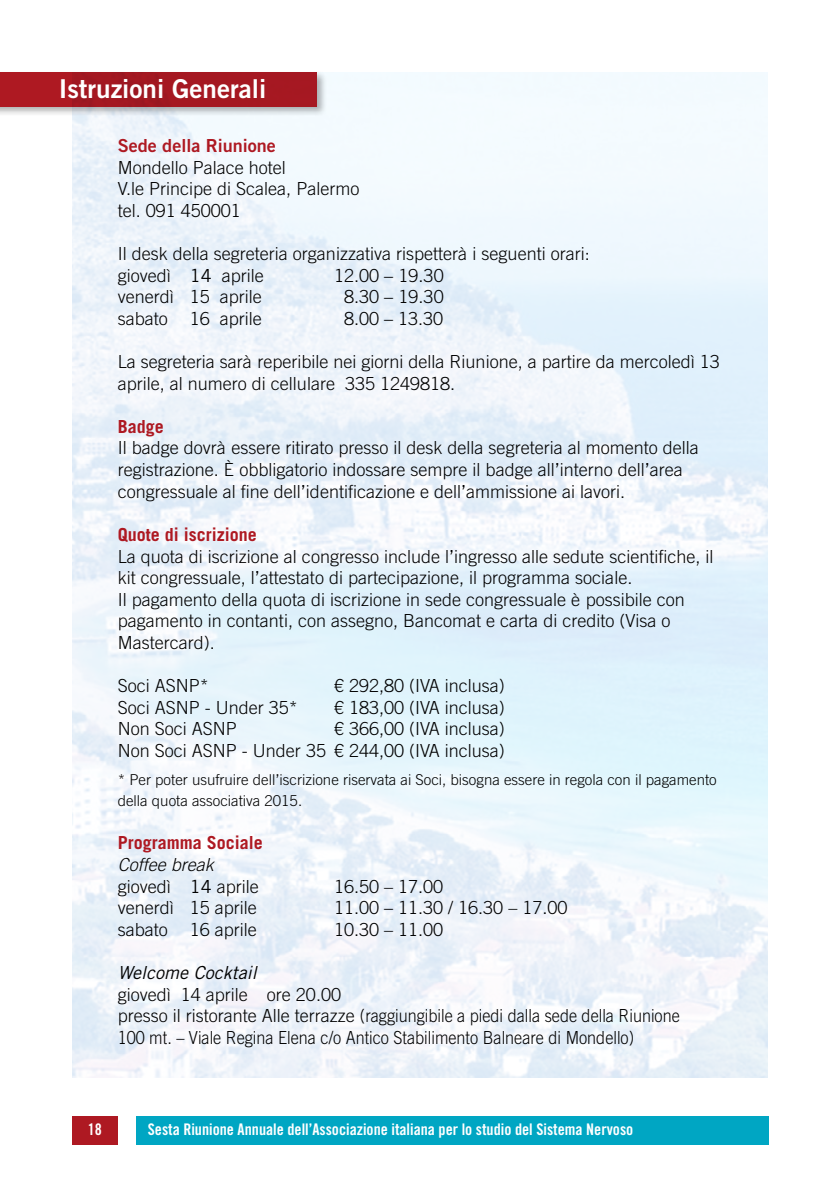
<style>
.page{position:relative;width:840px;height:1191px;background:#fff}
.page>*{position:absolute;margin:0;border:0;box-sizing:border-box;transform-origin:0 0}
.t1{font:26px "Trade Gothic LT Std Bd 2";color:#fff}
.t2{font:300 18px/21.6px "Trade Gothic LT Std";color:#000}
.t3{font:700 18px "Trade Gothic LT Std";color:#ae1922}
.t4{font:18px "Trade Gothic LT Std Bd 2";color:#ae1922}
.t5{font:italic 18px "Trade Gothic LT Std";color:#000}
.t6{font:16px "Trade Gothic Bold Cond Twenty";color:#fff}
.t7{font:300 15px/21.6px "Trade Gothic LT Std";color:#000}
.s1{font-weight:400}
.s2{font-weight:700;color:#ae1922}
.s3{font-style:italic}
</style>
<div class="page">
<div style="left:72px;top:1115px;width:46px;height:29px;background:#ae1922"></div>
<div style="left:135px;top:1115px;width:633px;height:29px;background:#00a6c3"></div>
<div style="left:0;top:70px;width:327px;height:46px;background:#000;opacity:.3"></div>
<div style="left:0;top:72px;width:317px;height:34px;background:#a51821"></div>
<h1 class="t1" style="left:59px;top:72px;width:209px">Istruzioni Generali</h1>
<p class="t4" style="left:118px;top:134px;width:160px">Sede della Riunione</p>
<p class="t2" style="left:118px;top:156px;width:243px">Mondello Palace hotel<br>V.le Principe di Scalea, Palermo tel. 091 450001</p>
<p class="t2" style="left:118px;top:242px;width:473px">Il desk della segreteria organizzativa rispetterà i seguenti orari: giovedì <span class="s1">14</span> aprile</p>
<p class="t2" style="left:334px;top:264px;width:111px">12.00 <span class="s1">–</span> 19.30</p>
<p class="t2" style="left:118px;top:286px;width:146px">venerdì 15 aprile</p>
<p class="t2" style="left:344px;top:286px;width:101px">8.30 <span class="s1">–</span> 19.30</p>
<p class="t2" style="left:118px;top:307px;width:146px">sabato 16 aprile</p>
<p class="t2" style="left:344px;top:307px;width:101px">8.00 <span class="s1">–</span> 13.30</p>
<p class="t2" style="left:118px;top:350px;width:603px">La segreteria sarà reperibile nei giorni della Riunione, a partire da mercoledì 13 aprile, al numero di cellulare 335 1249818.</p>
<p class="t3" style="left:118px;top:415px;width:48px">Badge</p>
<p class="t2" style="left:118px;top:437px;width:582px">Il badge dovrà essere ritirato presso il desk della segreteria al momento della registrazione. È obbligatorio indossare sempre il badge all<span class="s1">’</span>interno dell<span class="s1">’</span>area congressuale al fine dell<span class="s1">’</span>identificazione e dell<span class="s1">’</span>ammissione ai lavori.</p>
<p class="t2" style="left:118px;top:523px;width:597px"><span class="s2">Quote di iscrizione<br></span>La quota di iscrizione al congresso include l<span class="s1">’</span>ingresso alle sedute scientifiche, il kit congressuale, l<span class="s1">’</span>attestato di partecipazione, il programma sociale.<br>Il pagamento della quota di iscrizione in sede congressuale è possibile con pagamento in contanti, con assegno, Bancomat e carta di credito (Visa o Mastercard).</p>
<p class="t2" style="left:118px;top:674px;width:93px">Soci ASNP*</p>
<p class="t2" style="left:334px;top:674px;width:172px">€ 292,80 (IVA inclusa)</p>
<p class="t2" style="left:118px;top:696px;width:182px">Soci ASNP - Under 35*</p>
<p class="t2" style="left:334px;top:696px;width:172px">€ 183,00 (IVA inclusa)</p>
<p class="t2" style="left:118px;top:718px;width:121px">Non Soci ASNP</p>
<p class="t2" style="left:118px;top:718px;width:388px;text-align:right">€ 366,00 (IVA inclusa)<br>Non Soci ASNP - Under 35 € 244,00 (IVA inclusa)</p>
<p class="t7" style="left:118px;top:768px;width:600px">* Per poter usufruire dell<span class="s1">’</span>iscrizione riservata ai Soci, bisogna essere in regola con il pagamento della quota associativa 2015.</p>
<p class="t3" style="left:118px;top:832px;width:147px">Programma Sociale</p>
<p class="t2" style="left:118px;top:853px;width:142px"><span class="s3">Coffee break </span>giovedì <span class="s1">14</span> aprile</p>
<p class="t2" style="left:334px;top:875px;width:111px">16.50 – 17.00</p>
<p class="t2" style="left:118px;top:896px;width:141px">venerdì 15 aprile</p>
<p class="t2" style="left:334px;top:896px;width:235px">11.00 <span class="s1">–</span> 11.30 / 16.30 – 17.00</p>
<p class="t2" style="left:118px;top:918px;width:141px">sabato 16 aprile</p>
<p class="t2" style="left:334px;top:918px;width:111px">10.30 – 11.00</p>
<p class="t5" style="left:118px;top:961px;width:140px">Welcome Cocktail</p>
<p class="t2" style="left:118px;top:983px;width:563px">giovedì 14 aprile ore 20.00<br>presso il ristorante Alle terrazze (raggiungibile a piedi dalla sede della Riunione<br>100 mt. – Viale Regina Elena c/o Antico Stabilimento Balneare di Mondello)</p>
<p class="t6" style="left:88px;top:1119px;width:16px">18</p>
<p class="t6" style="left:148px;top:1119px;width:486px">Sesta Riunione Annuale dell’Associazione italiana per lo studio del Sistema Nervoso</p>
</div>
